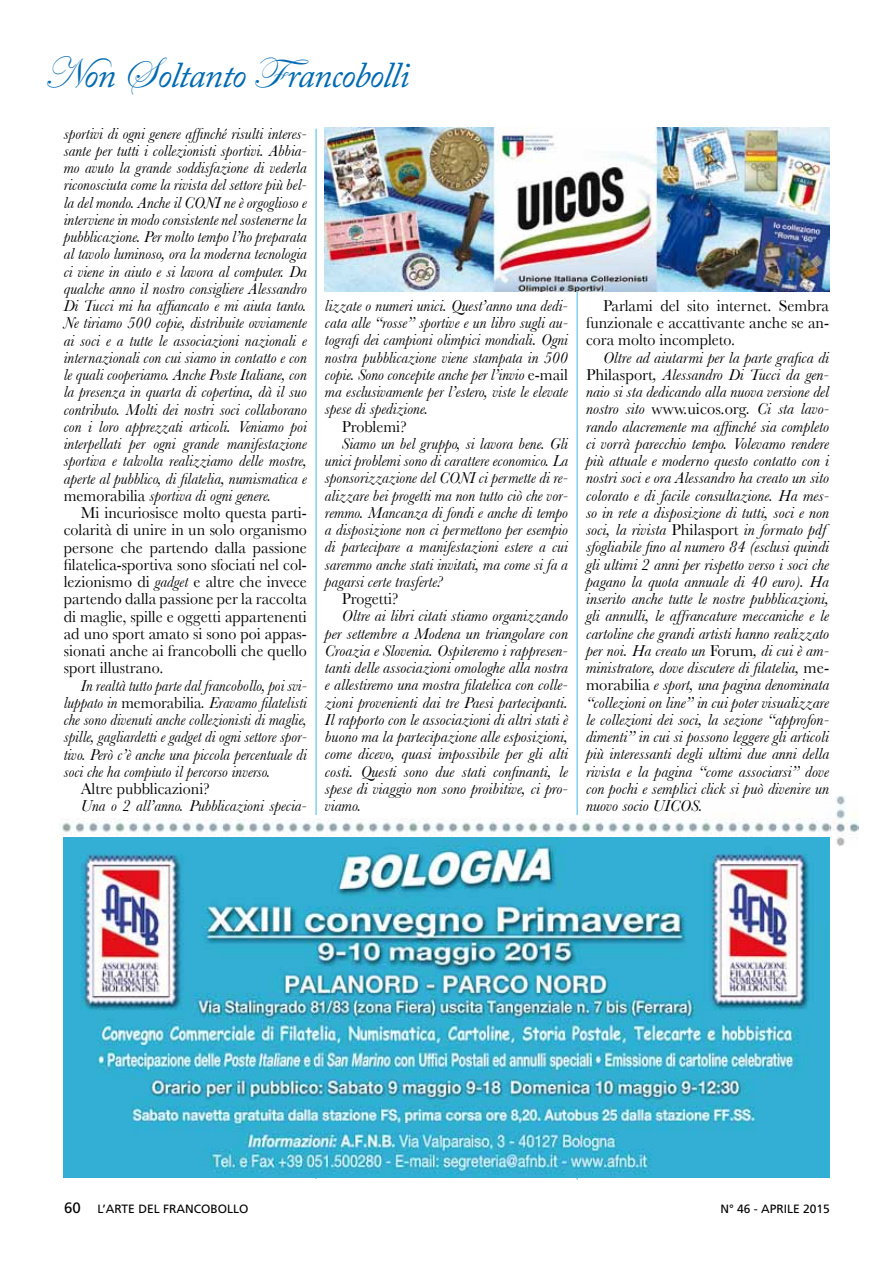
<style>
.page{position:relative;width:893px;height:1263px;background:#fff}
.page>*{position:absolute;margin:0;border:0;box-sizing:border-box;transform-origin:0 0}
.t1{font:italic 36px "Adobe Caslon Pro";letter-spacing:-.025em;color:#006ab3}
.t2{font:italic 16.5px/17.2px "Baskerville";color:#000;text-align:justify}
.t3{font:16.5px/17.2px "Baskerville";color:#000;text-align:justify}
.t4{font:italic 16.5px/17.2px "Baskerville";color:#000;text-align:justify;scale:.95 1}
.t5{font:12px "Frutiger";color:#000}
.s1{font-family:"Edwardian Script ITC";font-style:normal;font-size:45px}
.s2{font-style:normal}
.s3{font-style:italic}
.s4{font-size:15px}
</style>
<div class="page">
<hr style="left:315px;top:129px;width:2px;height:1050px;background:#84d0f0">
<hr style="left:576px;top:129px;width:2px;height:1050px;background:#84d0f0">
<svg style="left:304px;top:815px;width:283px;height:23px"></svg>
<img style="left:587px;top:796px;width:271px;height:50px">
<img style="left:325px;top:128px;width:504px;height:163px">
<img style="left:59px;top:819px;width:770px;height:17px">
<img style="left:64px;top:838px;width:765px;height:340px">
<h1 class="t1" style="left:43px;top:54px;width:368px"><span class="s1">N</span>on <span class="s1">S</span>oltanto <span class="s1">F</span>rancobolli</h1>
<p class="t2" style="left:64px;top:125px;width:245px">sportivi di ogni genere affinché risulti interes&shy;sante per tutti i collezionisti sportivi. Abbia&shy;mo avuto la grande soddisfazione di vederla riconosciuta come la rivista del settore più bel&shy;la del mondo. Anche il CONI ne è orgoglioso e interviene in modo consistente nel sostenerne la pubblicazione. Per molto tempo l’ho preparata al tavolo luminoso, ora la moderna tecnologia ci viene in aiuto e si lavora al computer. Da qualche anno il nostro consigliere Alessandro Di Tucci mi ha affiancato e mi aiuta tanto.<br>Ne tiriamo 500 copie, distribuite ovviamente ai soci e a tutte le associazioni nazionali e internazionali con cui siamo in contatto e con le quali cooperiamo. Anche Poste Italiane, con la presenza in quarta di copertina, dà il suo contributo. Molti dei nostri soci collaborano con i loro apprezzati articoli. Veniamo poi interpellati per ogni grande manifestazione sportiva e talvolta realizziamo delle mostre, aperte al pubblico, di filatelia, numismatica e <span class="s2">memorabilia</span> sportiva di ogni genere.</p>
<p class="t3" style="left:64px;top:504px;width:245px;text-indent:17px">Mi incuriosisce molto questa parti&shy;colarità di unire in un solo organismo persone che partendo dalla passione filatelica-sportiva sono sfociati nel col&shy;lezionismo di <span class="s3">gadget</span> e altre che invece partendo dalla passione per la raccolta di maglie, spille e oggetti appartenenti ad uno sport amato si sono poi appas&shy;sionati anche ai francobolli che quello sport illustrano.</p>
<p class="t4" style="left:64px;top:677px;width:257px;text-indent:17px">In realtà tutto parte dal francobollo, poi svi&shy;luppato in <span class="s2">memorabilia</span>. Eravamo filatelisti che sono divenuti anche collezionisti di maglie, spille, gagliardetti e gadget di ogni settore spor&shy;tivo. Però c’è anche una piccola percentuale di soci che ha compiuto il percorso inverso.</p>
<p class="t3" style="left:81px;top:780px;width:130px">Altre pubblicazioni?</p>
<p class="t2" style="left:81px;top:797px;width:228px">Una o 2 all’anno. Pubblicazioni specia-</p>
<p class="t2" style="left:325px;top:297px;width:245px">lizzate o numeri unici. Quest’anno una dedi&shy;cata alle “rosse” sportive e un libro sugli au&shy;tografi dei campioni olimpici mondiali. Ogni nostra pubblicazione viene stampata in 500 copie. Sono concepite anche per l’invio <span class="s2">e-mail </span>ma esclusivamente per l’estero, viste le elevate spese di spedizione.</p>
<p class="t3" style="left:342px;top:417px;width:66px">Problemi?</p>
<p class="t2" style="left:325px;top:435px;width:245px;text-indent:17px">Siamo un bel gruppo, si lavora bene. Gli unici problemi sono di carattere economico. La sponsorizzazione del CONI ci permette di re&shy;alizzare bei progetti ma non tutto ciò che vor&shy;remmo. Mancanza di fondi e anche di tempo a disposizione non ci permettono per esempio di partecipare a manifestazioni estere a cui saremmo anche stati invitati, ma come si fa a pagarsi certe trasferte?</p>
<p class="t3" style="left:342px;top:590px;width:58px">Progetti?</p>
<p class="t2" style="left:325px;top:607px;width:245px;text-indent:17px">Oltre ai libri citati stiamo organizzando per settembre a Modena un triangolare con Croazia e Slovenia. Ospiteremo i rappresen&shy;tanti delle associazioni omologhe alla nostra e allestiremo una mostra filatelica con colle&shy;zioni provenienti dai tre Paesi partecipanti.<br>Il rapporto con le associazioni di altri stati è buono ma la partecipazione alle esposizioni, come dicevo, quasi impossibile per gli alti costi. Questi sono due stati confinanti, le spese di viaggio non sono proibitive, ci pro&shy;viamo.</p>
<p class="t3" style="left:586px;top:297px;width:245px;text-indent:17px">Parlami del sito internet. Sembra funzionale e accattivante anche se an&shy;cora molto incompleto.</p>
<p class="t2" style="left:586px;top:348px;width:245px;text-align:left;text-indent:17px">Oltre ad aiutarmi per la parte grafica di <span class="s2">Philasport</span>, Alessandro Di Tucci da gen&shy;naio si sta dedicando alla nuova versione del nostro sito <span class="s2">www.uicos.org</span>. Ci sta lavo&shy;rando alacremente ma affinché sia completo ci vorrà parecchio tempo. Volevamo rendere più attuale e moderno questo contatto con i nostri soci e ora Alessandro ha creato un sito colorato e di facile consultazione. Ha mes&shy;so in rete a disposizione di tutti, soci e non soci, la rivista <span class="s2">Philasport</span> in formato pdf sfogliabile fino al numero 84 (esclusi quindi gli ultimi 2 anni per rispetto verso i soci che pagano la quota annuale di 40 euro). Ha inserito anche tutte le nostre pubblicazioni, gli annulli, le affrancature meccaniche e le cartoline che grandi artisti hanno realizzato per noi. Ha creato un <span class="s2">Forum</span>, di cui è am&shy;ministratore, dove discutere di filatelia, <span class="s2">me&shy;morabilia</span> e sport, una pagina denominata “collezioni on line” in cui poter visualizzare le collezioni dei soci, la sezione “approfon&shy;dimenti” in cui si possono leggere gli articoli più interessanti degli ultimi due anni della rivista e la pagina “come associarsi” dove con pochi e semplici click si può divenire un nuovo socio UICOS.</p>
<p class="t5" style="left:64px;top:1202px;width:186px"><span class="s4">60</span> L’ARTE DEL FRANCOBOLLO</p>
<p class="t5" style="left:720px;top:1201px;width:111px">N° 46 - APRILE 2015</p>
</div>
